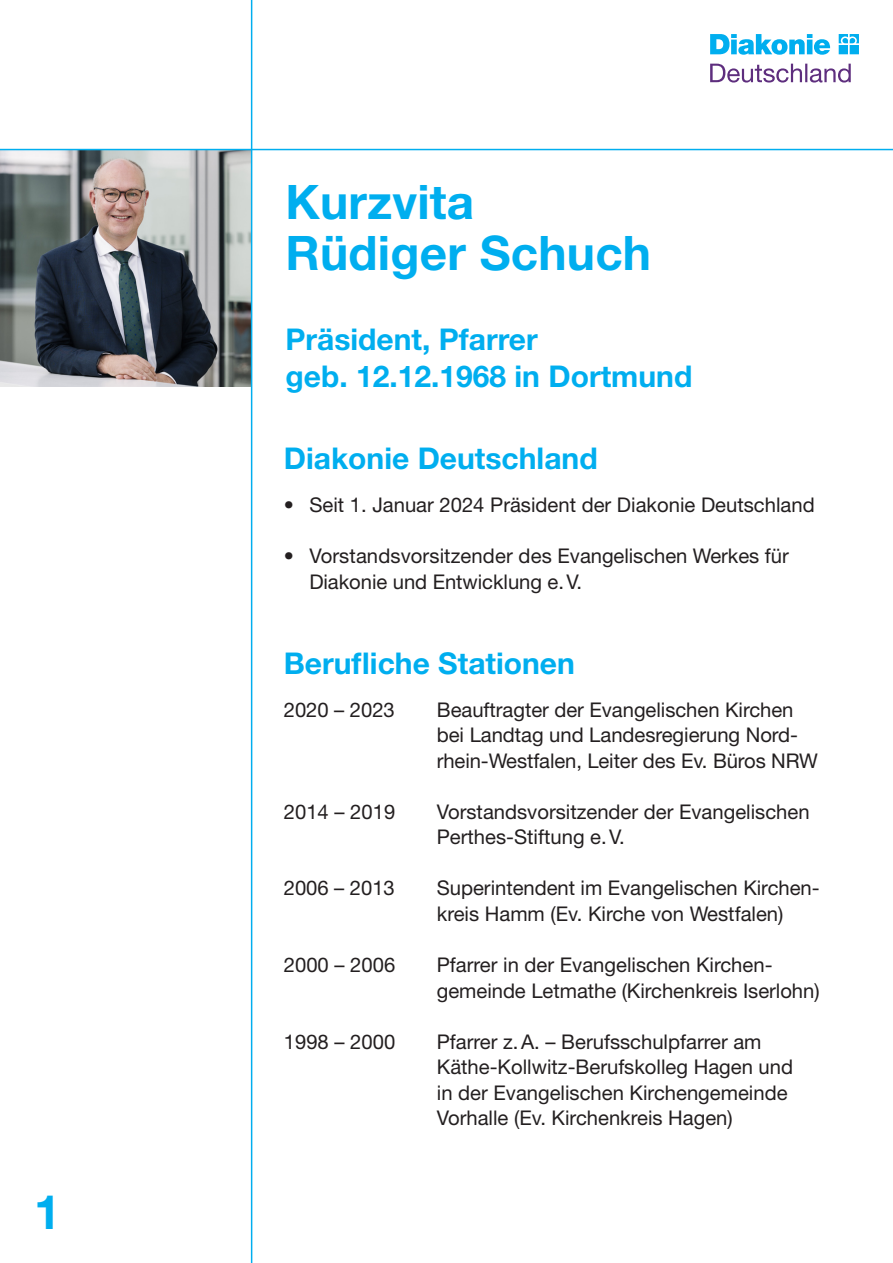
<style>
.page{position:relative;width:893px;height:1263px;background:#fff}
.page>*{position:absolute;margin:0;border:0;box-sizing:border-box;transform-origin:0 0}
.Kurzvita{font:700 47.7px "Helvetica Neue LT Pro";letter-spacing:.005em;color:#00aeef}
.Überschrift{font:700 30px "Helvetica Neue LT Pro";color:#00aeef}
._13_5_pt_black_roman{font:20.25px/25.5px "Helvetica Neue LT Pro";color:#231f20}
</style>
<div class="page">
<img style="left:0;top:151px;width:251px;height:236px">
<svg style="left:710px;top:64px;width:141px;height:19px"></svg>
<svg style="left:710px;top:34px;width:149px;height:21px"></svg>
<hr style="left:0;top:149px;width:893px;height:1px;background:#00aeef">
<hr style="left:251px;top:0;width:1px;height:1263px;background:#00aeef">
<p class="Kurzvita" style="left:34px;top:1182px;width:28px">1</p>
<p class="Kurzvita" style="left:286px;top:171px;width:190px">Kurzvita</p>
<p class="Kurzvita" style="left:286px;top:222px;width:367px">Rüdiger Schuch</p>
<p class="Überschrift" style="left:286px;top:320px;width:254px">Präsident, Pfarrer</p>
<p class="Überschrift" style="left:286px;top:357px;width:408px">geb. 12.12.1968 in Dortmund</p>
<p class="Überschrift" style="left:284px;top:440px;width:315px">Diakonie Deutschland</p>
<p class="_13_5_pt_black_roman" style="left:284px;top:492px;width:532px">• Seit 1. Januar 2024 Präsident der Diakonie Deutschland</p>
<p class="_13_5_pt_black_roman" style="left:309px;top:543px;width:481px;text-indent:-26px">• Vorstandsvorsitzender des Evangelischen Werkes für<br>Diakonie und Entwicklung e.V.</p>
<p class="Überschrift" style="left:284px;top:644px;width:293px">Berufliche Stationen</p>
<p class="_13_5_pt_black_roman" style="left:284px;top:696px;width:113px">2020 – 2023</p>
<p class="_13_5_pt_black_roman" style="left:437px;top:696px;width:383px">Beauftragter der Evangelischen Kirchen bei Landtag und Landesregierung Nord&shy;rhein-Westfalen, Leiter des Ev. Büros NRW</p>
<p class="_13_5_pt_black_roman" style="left:284px;top:798px;width:113px">2014 – 2019</p>
<p class="_13_5_pt_black_roman" style="left:437px;top:798px;width:374px">Vorstandsvorsitzender der Evangelischen<br>Perthes-Stiftung e.V.</p>
<p class="_13_5_pt_black_roman" style="left:284px;top:875px;width:113px">2006 – 2013</p>
<p class="_13_5_pt_black_roman" style="left:437px;top:875px;width:380px">Superintendent im Evangelischen Kirchen-- kreis Hamm (Ev. Kirche von Westfalen)</p>
<p class="_13_5_pt_black_roman" style="left:284px;top:951px;width:113px">2000 – 2006</p>
<p class="_13_5_pt_black_roman" style="left:437px;top:951px;width:384px">Pfarrer in der Evangelischen Kirchen&shy;gemeinde Letmathe (Kirchenkreis Iserlohn)</p>
<p class="_13_5_pt_black_roman" style="left:284px;top:1028px;width:113px">1998 – 2000</p>
<p class="_13_5_pt_black_roman" style="left:437px;top:1028px;width:358px">Pfarrer z.A. – Berufsschulpfarrer am Käthe-Kollwitz-Berufskolleg Hagen und in der Evangelischen Kirchengemeinde Vorhalle (Ev. Kirchenkreis Hagen)</p>
</div>
